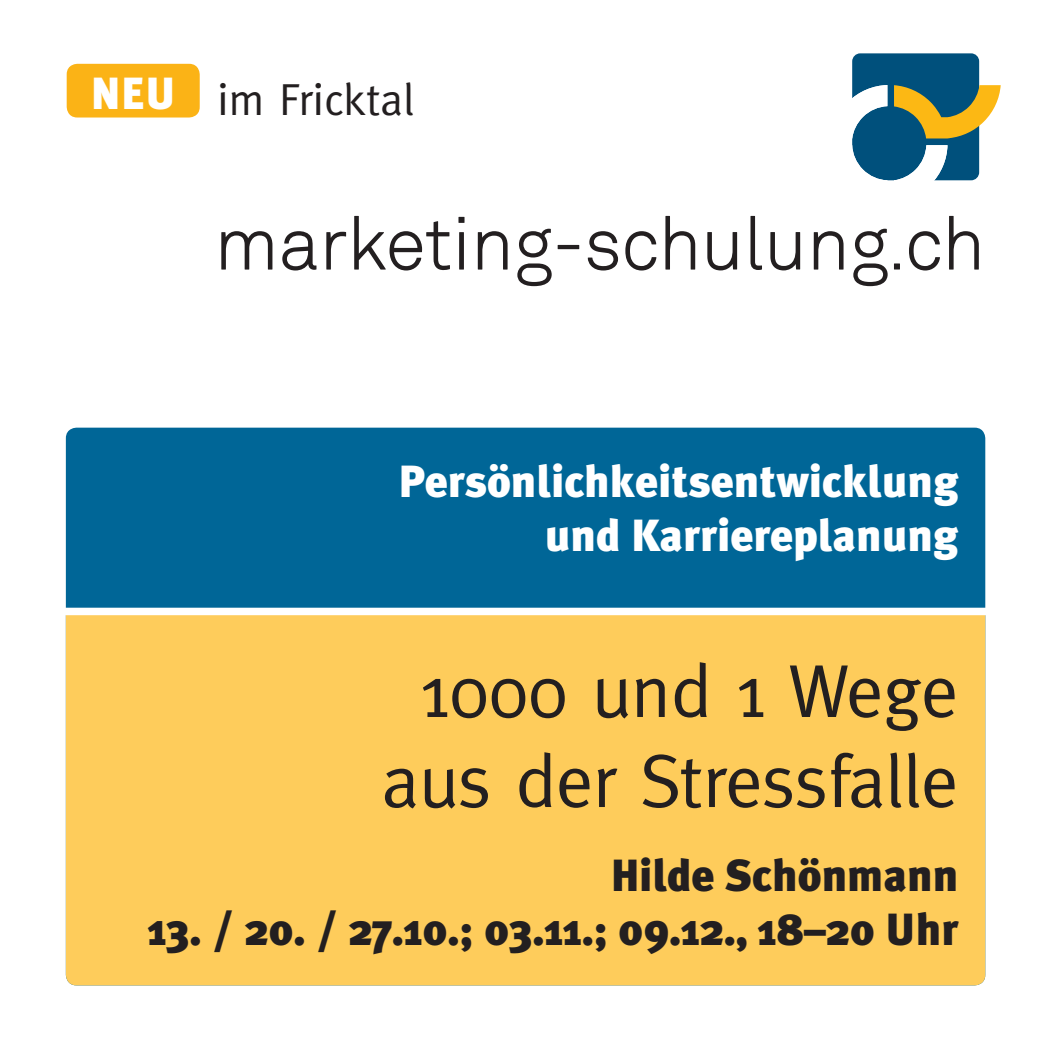
<style>
.page{position:relative;width:1042px;height:1045px;background:#fff}
.page>*{position:absolute;margin:0;border:0;box-sizing:border-box;transform-origin:0 0}
.t1{font:75px "Meta";letter-spacing:-.01em;color:#231f20}
.t2{font:900 45px "Meta Plus";color:#231f20}
.t3{font:900 45px "Meta Plus";color:#fff}
.t4{font:45px "Meta";color:#231f20}
.s1{font-family:"Meta Plus";font-weight:900;color:#fff}
</style>
<div class="page">
<div style="left:67px;top:64px;width:133px;height:53px;background:#fbb316;border-radius:11px"></div>
<div style="left:852px;top:53px;width:126px;height:127px;background:#00507c;border-radius:8px"></div>
<svg style="left:894px;top:85px;width:106px;height:53px"></svg>
<svg style="left:852px;top:85px;width:35px;height:53px"></svg>
<svg style="left:893px;top:145px;width:54px;height:36px"></svg>
<svg style="left:852px;top:145px;width:32px;height:35px"></svg>
<svg style="left:282px;top:231px;width:34px;height:39px"></svg>
<svg style="left:326px;top:232px;width:20px;height:37px"></svg>
<svg style="left:354px;top:216px;width:96px;height:54px"></svg>
<div style="left:459px;top:232px;width:5px;height:37px;background:#231f20"></div>
<svg style="left:458px;top:217px;width:6px;height:6px"></svg>
<svg style="left:477px;top:231px;width:30px;height:38px"></svg>
<hr style="left:557px;top:245px;width:22px;height:4px;background:#231f20">
<svg style="left:587px;top:231px;width:31px;height:39px"></svg>
<svg style="left:625px;top:231px;width:31px;height:39px"></svg>
<svg style="left:665px;top:216px;width:30px;height:53px"></svg>
<svg style="left:707px;top:232px;width:30px;height:38px"></svg>
<svg style="left:750px;top:216px;width:11px;height:54px"></svg>
<svg style="left:770px;top:232px;width:30px;height:38px"></svg>
<svg style="left:813px;top:231px;width:30px;height:38px"></svg>
<svg style="left:909px;top:231px;width:30px;height:39px"></svg>
<svg style="left:949px;top:216px;width:29px;height:53px"></svg>
<svg style="left:519px;top:229px;width:31px;height:28px"></svg>
<svg style="left:894px;top:263px;width:5px;height:6px"></svg>
<svg style="left:855px;top:229px;width:31px;height:28px"></svg>
<svg style="left:221px;top:231px;width:51px;height:38px"></svg>
<svg style="left:517px;top:263px;width:34px;height:23px"></svg>
<svg style="left:853px;top:263px;width:34px;height:23px"></svg>
<div style="left:66px;top:427px;width:919px;height:558px;background:#006697;border-radius:11px"></div>
<div style="left:66px;top:615px;width:919px;height:370px;background:#fecc5b"></div>
<div style="left:64px;top:607px;width:922px;height:8px;background:#fff"></div>
<p class="t3" style="left:90px;top:67px;width:87px">NEU</p>
<p class="t4" style="left:217px;top:74px;width:258px">im Fricktal<span class="s1">30.</span></p>
<p class="t3" style="left:398px;top:455px;width:561px">Persönlichkeitsentwicklung</p>
<p class="t3" style="left:545px;top:509px;width:415px">und Karriereplanung</p>
<p class="t1" style="left:419px;top:647px;width:540px">1000 und 1 Wege</p>
<p class="t1" style="left:381px;top:737px;width:578px">aus der Stressfalle</p>
<p class="t2" style="left:610px;top:849px;width:349px">Hilde Schönmann</p>
<p class="t2" style="left:148px;top:903px;width:812px">13. / 20. / 27.10.; 03.11.; 09.12., 18–20 Uhr</p>
</div>
